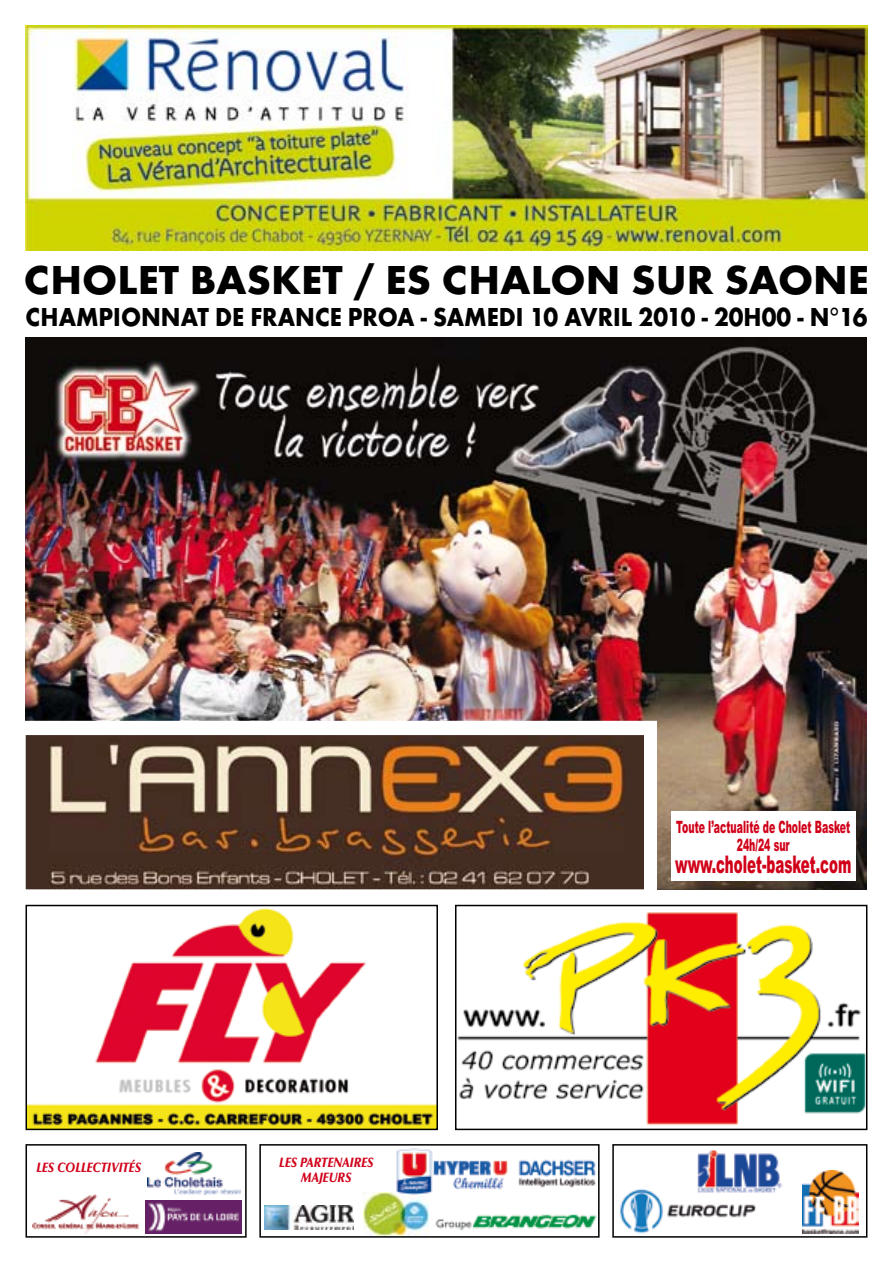
<style>
.page{position:relative;width:893px;height:1263px;background:#fff}
.page>*{position:absolute;margin:0;border:0;box-sizing:border-box;transform-origin:0 0}
.t1{font:700 42px "Futura T";color:#000}
.t2{font:700 27px "Futura T";color:#000;scale:.91 1}
.t3{font:900 24.3px "Arial";color:#d10019;scale:.55 1}
.t4{font:900 16.95px/18px "Arial";color:#d10019;text-align:center;scale:.55 1}
.t5{font:italic 900 13.5px/15px "Optima";color:#d10019;text-align:center;scale:.85 1}
</style>
<div class="page">
<img style="left:26px;top:337px;width:841px;height:552px">
<img style="left:26px;top:26px;width:841px;height:225px">
<img style="left:29px;top:908px;width:406px;height:219px">
<div style="left:26px;top:905px;width:412px;height:225px;border:2px solid #000"></div>
<img style="left:458px;top:912px;width:406px;height:214px">
<div style="left:455px;top:905px;width:412px;height:225px;border:2px solid #000"></div>
<div style="left:12px;top:721px;width:645px;height:175px;background:#fff"></div>
<img style="left:27px;top:736px;width:616px;height:152px">
<div style="left:23px;top:732px;width:624px;height:160px;border:3px solid #fff"></div>
<div style="left:26px;top:1144px;width:221px;height:94px;border:2px solid #000"></div>
<div style="left:259px;top:1144px;width:341px;height:94px;border:2px solid #000"></div>
<div style="left:612px;top:1144px;width:255px;height:94px;border:2px solid #000"></div>
<img style="left:265px;top:1205px;width:89px;height:25px">
<img style="left:518px;top:1159px;width:78px;height:29px">
<img style="left:148px;top:1153px;width:92px;height:42px">
<img style="left:32px;top:1195px;width:107px;height:39px">
<img style="left:146px;top:1201px;width:95px;height:32px">
<img style="left:435px;top:1214px;width:162px;height:17px">
<img style="left:433px;top:1160px;width:75px;height:30px">
<img style="left:363px;top:1192px;width:66px;height:43px">
<img style="left:397px;top:1149px;width:35px;height:45px">
<img style="left:620px;top:1189px;width:136px;height:44px">
<img style="left:803px;top:1170px;width:56px;height:63px">
<img style="left:696px;top:1150px;width:86px;height:43px">
<div style="left:671px;top:811px;width:185px;height:70px;background:#fff"></div>
<h1 class="t1" style="left:24px;top:255px;width:846px">CHOLET BASKET / ES CHALON SUR SAONE</h1>
<p class="t2" style="left:25px;top:301px;width:927px">CHAMPIONNAT DE FRANCE PROA - SAMEDI 10 AVRIL 2010 - 20H00 - N°16</p>
<p class="t5" style="left:36px;top:1160px;width:125px">LES COLLECTIVITÉS</p>
<p class="t5" style="left:279px;top:1154px;width:112px">LES PARTENAIRES<br>MAJEURS</p>
<p class="t4" style="left:676px;top:817px;width:318px">Toute l’actualité de Cholet Basket<br>24h/24 sur</p>
<p class="t3" style="left:675px;top:849px;width:322px">www.cholet-basket.com</p>
</div>
